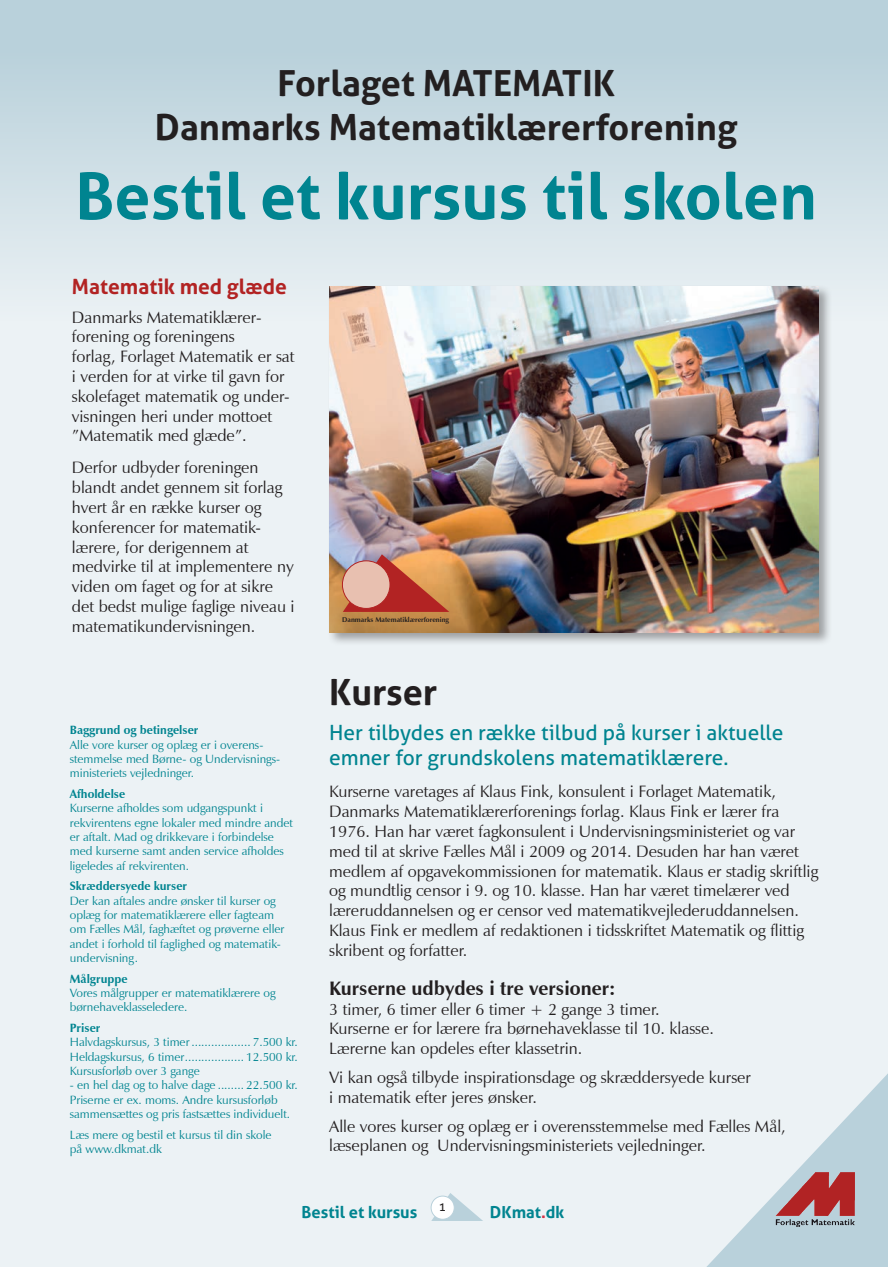
<style>
.page{position:relative;width:888px;height:1267px;background:#fff}
.page>*{position:absolute;margin:0;border:0;box-sizing:border-box;transform-origin:0 0}
.t1{font:700 64.5px "Aller";color:#008490}
.t2{font:700 36px/43.2px "Aller";color:#231f20;text-align:center}
.t3{font:21px/25.5px "Aller";color:#008490}
.t4{font:700 21px "Aller";color:#b22323}
.t5{font:700 19.5px "Zapf Humanist 601 BT";color:#231f20}
.t6{font:16.5px/19.8px "Zapf Humanist 601 BT";color:#231f20}
.t7{font:700 16.5px "Aller";color:#008490}
.t8{font:12px/14.4px "Zapf Humanist 601 BT";color:#008490}
.t9{font:700 12px "Zapf Humanist 601 BT";color:#008490}
.t10{font:12px "Aller";color:#231f20}
.t11{font:700 6.9px "Zapf Humanist 601 BT";color:#231f20}
.s1{color:#d43146}
</style>
<div class="page">
<div style="left:0;top:0;width:888px;height:1266px;background:#ecf2f5"></div>
<div style="left:0;top:0;width:888px;height:320px;background:linear-gradient(to bottom,#b2cdd7,#eaf0f3)"></div>
<svg style="left:431px;top:1193px;width:51px;height:27px"></svg>
<div style="left:431px;top:1196px;width:23px;height:23px;background:#fff;border-radius:50%"></div>
<div style="left:431px;top:1195px;width:23px;height:24px;border:1px solid #b9d1db;border-radius:50%"></div>
<div style="left:327px;top:284px;width:505px;height:362px;background:#231f20;opacity:.4"></div>
<img style="left:329px;top:286px;width:489px;height:346px">
<svg style="left:343px;top:554px;width:106px;height:58px;background:#c8694c"></svg>
<div style="left:342px;top:561px;width:48px;height:47px;background:#e8c0b0;border-radius:50%"></div>
<div style="left:342px;top:560px;width:48px;height:49px;border:1px solid #b22323;border-radius:50%"></div>
<svg style="left:701px;top:1073px;width:187px;height:194px"></svg>
<h2 class="t2" style="left:155px;top:62px;width:584px">Forlaget MATEMATIK<br>Danmarks Matematiklærerforening</h2>
<h1 class="t1" style="left:75px;top:156px;width:743px">Bestil et kursus til skolen</h1>
<p class="t4" style="left:72px;top:273px;width:217px">Matematik med glæde</p>
<p class="t6" style="left:72px;top:307px;width:224px">Danmarks Matematiklærer&shy;forening og foreningens<br>forlag, Forlaget Matematik er sat i verden for at virke til gavn for skolefaget matematik og under&shy;visningen heri under mottoet ”Matematik med glæde”.</p>
<p class="t6" style="left:72px;top:457px;width:224px">Derfor udbyder foreningen blandt andet gennem sit forlag hvert år en række kurser og konferencer for matematik&shy;lærere, for derigennem at medvirke til at implementere ny viden om faget og for at sikre det bedst mulige faglige niveau i matematikundervisningen.</p>
<p class="t9" style="left:70px;top:722px;width:130px">Baggrund og betingelser</p>
<p class="t8" style="left:70px;top:737px;width:212px">Alle vore kurser og oplæg er i overens&shy;stemmelse med Børne- og Undervisnings&shy;ministeriets vejledninger.</p>
<p class="t9" style="left:70px;top:786px;width:57px">Afholdelse</p>
<p class="t8" style="left:70px;top:800px;width:225px">Kurserne afholdes som udgangspunkt i rekvirentens egne lokaler med mindre andet er aftalt. Mad og drikkevare i forbindelse med kurserne samt anden service afholdes ligeledes af rekvirenten.</p>
<p class="t9" style="left:70px;top:878px;width:119px">Skræddersyede kurser</p>
<p class="t8" style="left:70px;top:893px;width:216px">Der kan aftales andre ønsker til kurser og oplæg for matematiklærere eller fagteam om Fælles Mål, faghæftet og prøverne eller andet i forhold til faglighed og matematik&shy;undervisning.</p>
<p class="t9" style="left:70px;top:971px;width:59px">Målgruppe</p>
<p class="t8" style="left:70px;top:985px;width:207px">Vores målgrupper er matematiklærere og børnehaveklasseledere.</p>
<p class="t9" style="left:70px;top:1020px;width:32px">Priser</p>
<p class="t8" style="left:70px;top:1034px;width:230px;text-align:justify">Halvdagskursus, 3 timer.................. 7.500 kr.<br>Heldagskursus, 6 timer.................. 12.500 kr.<br>Kursusforløb over 3 gange</p>
<p class="t8" style="left:70px;top:1078px;width:230px">- en hel dag og to halve dage ........ 22.500 kr.<br>Priserne er ex. moms. Andre kursusforløb sammensættes og pris fastsættes individuelt.</p>
<p class="t8" style="left:70px;top:1127px;width:203px">Læs mere og bestil et kursus til din skole på www.dkmat.dk</p>
<p class="t11" style="left:342px;top:615px;width:108px">Danmarks Matematiklærerforening</p>
<h2 class="t2" style="left:329px;top:671px;width:110px">Kurser</h2>
<p class="t3" style="left:329px;top:719px;width:456px">Her tilbydes en række tilbud på kurser i aktuelle emner for grundskolens matematiklærere.</p>
<p class="t6" style="left:329px;top:781px;width:490px">Kurserne varetages af Klaus Fink, konsulent i Forlaget Matematik, Danmarks Matematiklærerforenings forlag. Klaus Fink er lærer fra 1976. Han har været fagkonsulent i Undervisningsministeriet og var med til at skrive Fælles Mål i 2009 og 2014. Desuden har han været medlem af opgavekommissionen for matematik. Klaus er stadig skriftlig og mundtlig censor i 9. og 10. klasse. Han har været timelærer ved læreruddannelsen og er censor ved matematikvejlederuddannelsen.<br>Klaus Fink er medlem af redaktionen i tidsskriftet Matematik og flittig skribent og forfatter.</p>
<p class="t5" style="left:329px;top:976px;width:288px">Kurserne udbydes i tre versioner:</p>
<p class="t6" style="left:329px;top:999px;width:386px">3 timer, 6 timer eller 6 timer + 2 gange 3 timer.<br>Kurserne er for lærere fra børnehaveklasse til 10. klasse.<br>Lærerne kan opdeles efter klassetrin.</p>
<p class="t6" style="left:329px;top:1067px;width:423px">Vi kan også tilbyde inspirationsdage og skræddersyede kurser i matematik efter jeres ønsker.</p>
<p class="t6" style="left:329px;top:1116px;width:458px">Alle vores kurser og oplæg er i overensstemmelse med Fælles Mål, læseplanen og Undervisningsministeriets vejledninger.</p>
<p class="t10" style="left:439px;top:1199px;width:9px">1</p>
<p class="t7" style="left:302px;top:1201px;width:117px">Bestil et kursus</p>
<p class="t7" style="left:490px;top:1201px;width:76px">DKmat<span class="s1">.</span>dk</p>
</div>
